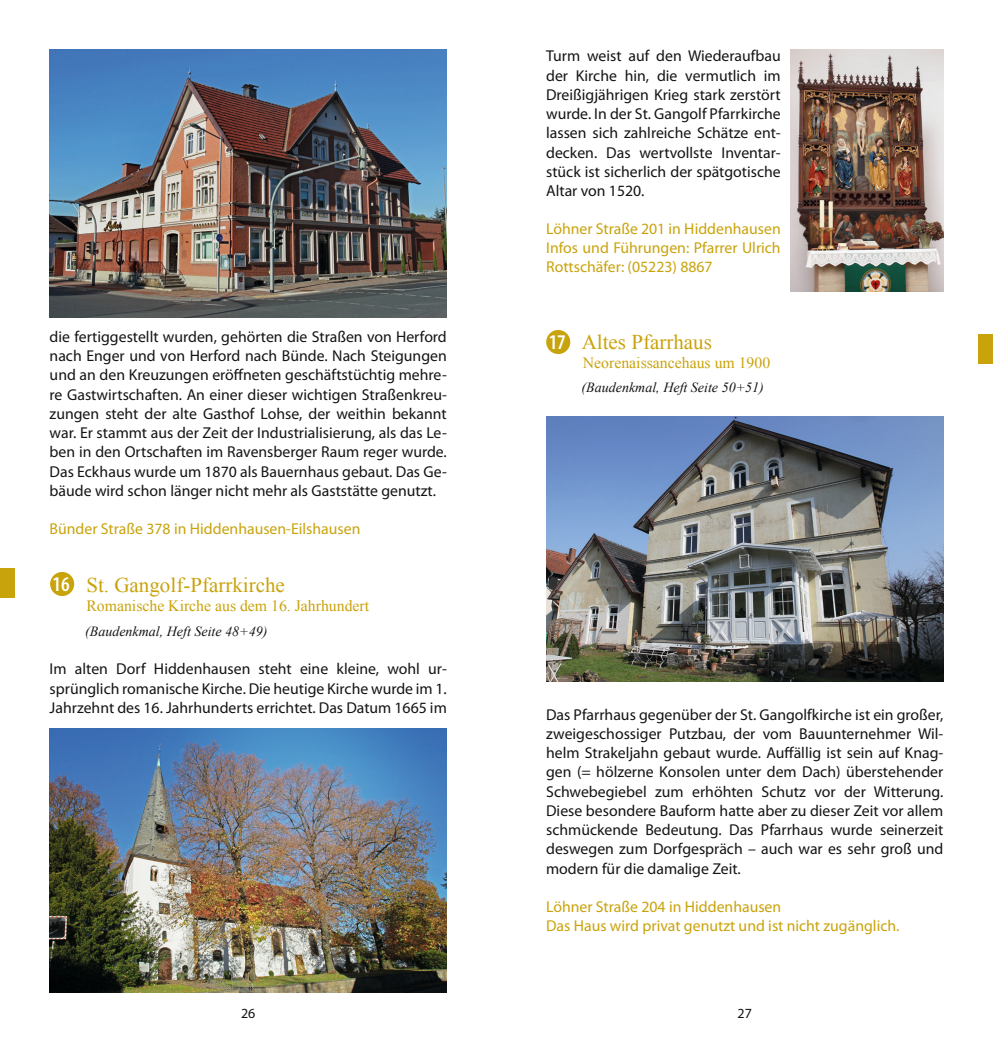
<style>
.page{position:relative;width:993px;height:1042px;background:#fff}
.page>*{position:absolute;margin:0;border:0;box-sizing:border-box;transform-origin:0 0}
.t1{font:21px "Times New Roman";color:#c9a30b}
.t2{font:600 condensed 21px "Myriad Pro";color:#fff}
.t3{font:15.75px/19.2px "Myriad Pro";color:#131413;text-align:justify}
.t4{font:15.75px/18.9px "Myriad Pro";color:#c9a30b;text-align:justify}
.t5{font:15.75px "Times New Roman";color:#c9a30b}
.t6{font:italic 14px "Times New Roman";color:#131413}
.t7{font:14px "Myriad Pro";color:#131413}
</style>
<div class="page">
<div style="left:0;top:568px;width:15px;height:30px;background:#c9a30b"></div>
<div style="left:977px;top:334px;width:15px;height:29px;background:#c9a30b"></div>
<img style="left:50px;top:50px;width:396px;height:267px">
<img style="left:50px;top:728px;width:396px;height:264px">
<img style="left:546px;top:417px;width:397px;height:264px">
<img style="left:790px;top:50px;width:153px;height:241px">
<div style="left:546px;top:330px;width:24px;height:24px;background:#c9a30b;border-radius:50%"></div>
<div style="left:50px;top:572px;width:24px;height:24px;background:#c9a30b;border-radius:50%"></div>
<p class="t3" style="left:50px;top:327px;width:398px">die fertiggestellt wurden, gehörten die Straßen von Herford nach Enger und von Herford nach Bünde. Nach Steigungen und an den Kreuzungen eröffneten geschäftstüchtig mehre&shy;re Gastwirtschaften. An einer dieser wichtigen Straßenkreu&shy;zungen steht der alte Gasthof Lohse, der weithin bekannt war. Er stammt aus der Zeit der Industrialisierung, als das Le&shy;ben in den Ortschaften im Ravensberger Raum reger wurde.<br>Das Eckhaus wurde um 1870 als Bauernhaus gebaut. Das Ge&shy;bäude wird schon länger nicht mehr als Gaststätte genutzt.</p>
<p class="t4" style="left:50px;top:519px;width:312px">Bünder Straße 378 in Hiddenhausen-Eilshausen</p>
<h1 class="t2" style="left:53px;top:573px;width:19px">16</h1>
<h1 class="t1" style="left:86px;top:571px;width:200px">St. Gangolf-Pfarrkirche</h1>
<p class="t5" style="left:86px;top:595px;width:284px">Romanische Kirche aus dem 16. Jahrhundert</p>
<p class="t6" style="left:85px;top:621px;width:184px">(Baudenkmal, Heft Seite 48+49)</p>
<p class="t3" style="left:50px;top:659px;width:398px">Im alten Dorf Hiddenhausen steht eine kleine, wohl ur&shy;sprünglich romanische Kirche. Die heutige Kirche wurde im 1.<br>Jahrzehnt des 16. Jahrhunderts errichtet. Das Datum 1665 im</p>
<p class="t3" style="left:546px;top:46px;width:236px">Turm weist auf den Wiederaufbau der Kirche hin, die vermutlich im Dreißigjährigen Krieg stark zerstört wurde. In der St. Gangolf Pfarrkirche lassen sich zahlreiche Schätze ent&shy;decken. Das wertvollste Inventar&shy;stück ist sicherlich der spätgotische Altar von 1520.</p>
<p class="t4" style="left:546px;top:219px;width:236px">Löhner Straße 201 in Hiddenhausen Infos und Führungen: Pfarrer Ulrich Rottschäfer: (05223) 8867</p>
<h1 class="t2" style="left:548px;top:331px;width:19px">17</h1>
<h1 class="t1" style="left:581px;top:327px;width:132px">Altes Pfarrhaus</h1>
<p class="t5" style="left:582px;top:352px;width:189px">Neorenaissancehaus um 1900</p>
<p class="t6" style="left:581px;top:378px;width:184px">(Baudenkmal, Heft Seite 50+51)</p>
<p class="t3" style="left:546px;top:704px;width:398px">Das Pfarrhaus gegenüber der St. Gangolfkirche ist ein großer, zweigeschossiger Putzbau, der vom Bauunternehmer Wil&shy;helm Strakeljahn gebaut wurde. Auffällig ist sein auf Knag&shy;gen (= hölzerne Konsolen unter dem Dach) überstehender Schwebegiebel zum erhöhten Schutz vor der Witterung.<br>Diese besondere Bauform hatte aber zu dieser Zeit vor allem schmückende Bedeutung. Das Pfarrhaus wurde seinerzeit deswegen zum Dorfgespräch – auch war es sehr groß und modern für die damalige Zeit.</p>
<p class="t4" style="left:546px;top:897px;width:354px">Löhner Straße 204 in Hiddenhausen<br>Das Haus wird privat genutzt und ist nicht zugänglich.</p>
<p class="t7" style="left:241px;top:1004px;width:16px">26</p>
<p class="t7" style="left:737px;top:1004px;width:16px">27</p>
</div>
